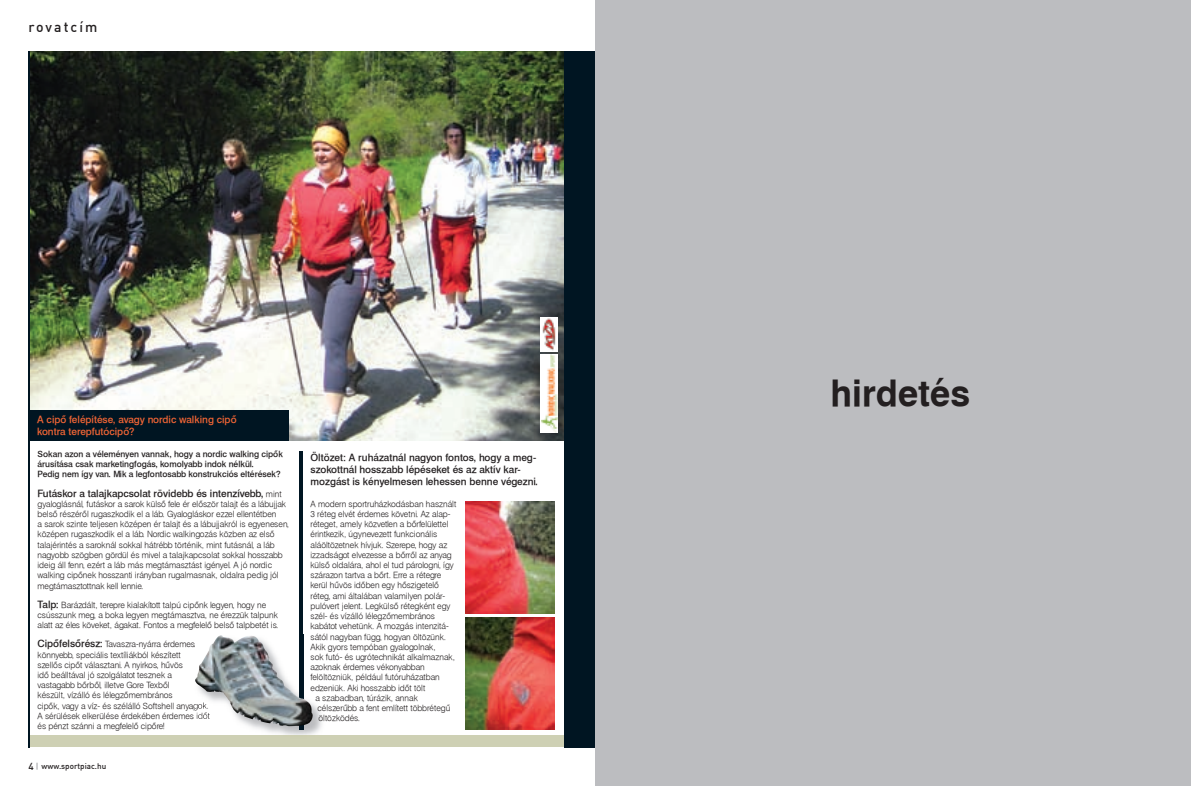
<style>
.page{position:relative;width:1191px;height:786px;background:#fff}
.page>*{position:absolute;margin:0;border:0;box-sizing:border-box;transform-origin:0 0}
.t1{font:700 36px "Swiss 721 PFL";color:#231f20}
.t2{font:500 14px "DINCE";letter-spacing:.145em;color:#231f20}
.t3{font:10px/12px "Swiss 721 Md PFL";color:#231f20}
.t4{font:10px/12px "Swiss 721 Md PFL";color:#f26535}
.t5{font:8.5px/10.2px "Swiss 721 Lt PFL";color:#231f20}
.t6{font:8.5px/10.2px "Swiss 721 Md PFL";color:#231f20}
.t7{font:500 8px "DINCE";color:#231f20}
.s1{font-family:"Swiss 721 Lt PFL";font-size:8.5px}
.s2{font-family:"Swiss 721 Md PFL";font-size:10px}
.s3{font-size:10px}
.s4{color:#939598}
</style>
<div class="page">
<div style="left:28px;top:735px;width:567px;height:11px;background:#ced0b4"></div>
<img style="left:30px;top:51px;width:534px;height:390px">
<div style="left:564px;top:51px;width:62px;height:695px;background:#001522"></div>
<hr style="left:28px;top:51px;width:2px;height:695px;background:#001522">
<div style="left:595px;top:0;width:596px;height:785px;background:#bcbdc0"></div>
<div style="left:28px;top:410px;width:261px;height:30px;background:#001522"></div>
<hr style="left:299px;top:451px;width:4px;height:278px;background:#001522">
<img style="left:194px;top:704px;width:128px;height:31px">
<img style="left:299px;top:726px;width:4px;height:3px">
<img style="left:195px;top:634px;width:118px;height:92px">
<img style="left:465px;top:501px;width:89px;height:112px">
<img style="left:465px;top:617px;width:89px;height:112px">
<svg style="left:557px;top:354px;width:1px;height:78px"></svg>
<img style="left:541px;top:354px;width:16px;height:78px">
<img style="left:541px;top:317px;width:17px;height:35px">
<h2 class="t2" style="left:28px;top:18px;width:71px">rovatcím</h2>
<p class="t4" style="left:37px;top:413px;width:201px">A cipő felépítése, avagy nordic walking cipő kontra terepfutócipő?</p>
<p class="t6" style="left:38px;top:448px;width:247px">Sokan azon a véleményen vannak, hogy a nordic walking cipők árusítása csak marketingfogás, komolyabb indok nélkül.<br>Pedig nem így van. Mik a legfontosabb konstrukciós eltérések?</p>
<p class="t3" style="left:38px;top:486px;width:246px">Futáskor a talajkapcsolat rövidebb és intenzívebb, <span class="s1">mint</span></p>
<p class="t5" style="left:38px;top:498px;width:253px">gyaloglásnál, futáskor a sarok külső fele ér először talajt és a lábujjak belső részéről rugaszkodik el a láb. Gyalogláskor ezzel ellentétben<br>a sarok szinte teljesen középen ér talajt és a lábujjakról is egyenesen, középen rugaszkodik el a láb. Nordic walkingozás közben az első talajérintés a saroknál sokkal hátrébb történik, mint futásnál, a láb nagyobb szögben gördül és mivel a talajkapcsolat sokkal hosszabb ideig áll fenn, ezért a láb más megtámasztást igényel. A jó nordic walking cipőnek hosszanti irányban rugalmasnak, oldalra pedig jól megtámasztottnak kell lennie.</p>
<p class="t5" style="left:38px;top:599px;width:242px"><span class="s2">Talp:</span> Barázdált, terepre kialakított talpú cipőnk legyen, hogy ne csússzunk meg, a boka legyen megtámasztva, ne érezzük talpunk alatt az éles köveket, ágakat. Fontos a megfelelő belső talpbetét is.</p>
<p class="t5" style="left:38px;top:639px;width:174px"><span class="s2">Cipőfelsőrész:</span> Tavaszra-nyárra érdemes könnyebb, speciális textíliákból készített<br>szellős cipőt választani. A nyirkos, hűvös<br>idő beálltával jó szolgálatot tesznek a vastagabb bőrből, illetve Gore Texből<br>készült, vízálló és lélegzőmembrános<br>cipők, vagy a víz- és szélálló Softshell anyagok.<br>A sérülések elkerülése érdekében érdemes időt és pénzt szánni a megfelelő cipőre!</p>
<p class="t7" style="left:28px;top:760px;width:79px"><span class="s3">4</span> <span class="s4">|</span> www.sportpiac.hu</p>
<p class="t3" style="left:310px;top:451px;width:229px">Öltözet: A ruházatnál nagyon fontos, hogy a meg&shy;szokottnál hosszabb lépéseket és az aktív kar&shy;mozgást is kényelmesen lehessen benne végezni.</p>
<p class="t5" style="left:310px;top:498px;width:147px">A modern sportruházkodásban használt</p>
<p class="t5" style="left:310px;top:508px;width:142px">3 réteg elvét érdemes követni. Az alap-</p>
<p class="t5" style="left:310px;top:519px;width:139px">réteget, amely közvetlen a bőrfelülettel</p>
<p class="t5" style="left:310px;top:529px;width:128px">érintkezik, úgynevezett funkcionális</p>
<p class="t5" style="left:310px;top:539px;width:138px">aláöltözetnek hívjuk. Szerepe, hogy az</p>
<p class="t5" style="left:310px;top:549px;width:143px">izzadságot elvezesse a bőrről az anyag</p>
<p class="t5" style="left:310px;top:559px;width:145px">külső oldalára, ahol el tud párologni, így</p>
<p class="t5" style="left:310px;top:570px;width:132px">szárazon tartva a bőrt. Erre a rétegre</p>
<p class="t5" style="left:310px;top:580px;width:130px">kerül hűvös időben egy hőszigetelő</p>
<p class="t5" style="left:310px;top:590px;width:136px">réteg, ami általában valamilyen polár-</p>
<p class="t5" style="left:310px;top:600px;width:142px">pulóvert jelent. Legkülső rétegként egy</p>
<p class="t5" style="left:310px;top:610px;width:126px">szél- és vízálló lélegzőmembrános</p>
<p class="t5" style="left:310px;top:621px;width:140px">kabátot vehetünk. A mozgás intenzitá-</p>
<p class="t5" style="left:310px;top:631px;width:137px">sától nagyban függ, hogyan öltözünk.</p>
<p class="t5" style="left:310px;top:641px;width:127px">Akik gyors tempóban gyalogolnak,</p>
<p class="t5" style="left:310px;top:651px;width:146px">sok futó- és ugrótechnikát alkalmaznak,</p>
<p class="t5" style="left:310px;top:661px;width:116px">azoknak érdemes vékonyabban</p>
<p class="t5" style="left:310px;top:672px;width:131px">felöltözniük, például futóruházatban</p>
<p class="t5" style="left:310px;top:682px;width:116px">edzeniük. Aki hosszabb időt tölt</p>
<p class="t5" style="left:315px;top:692px;width:104px">a szabadban, túrázik, annak</p>
<p class="t5" style="left:317px;top:702px;width:134px">célszerűbb a fent említett többrétegű</p>
<p class="t5" style="left:318px;top:712px;width:43px">öltözködés.</p>
<h1 class="t1" style="left:830px;top:371px;width:141px">hirdetés</h1>
</div>
